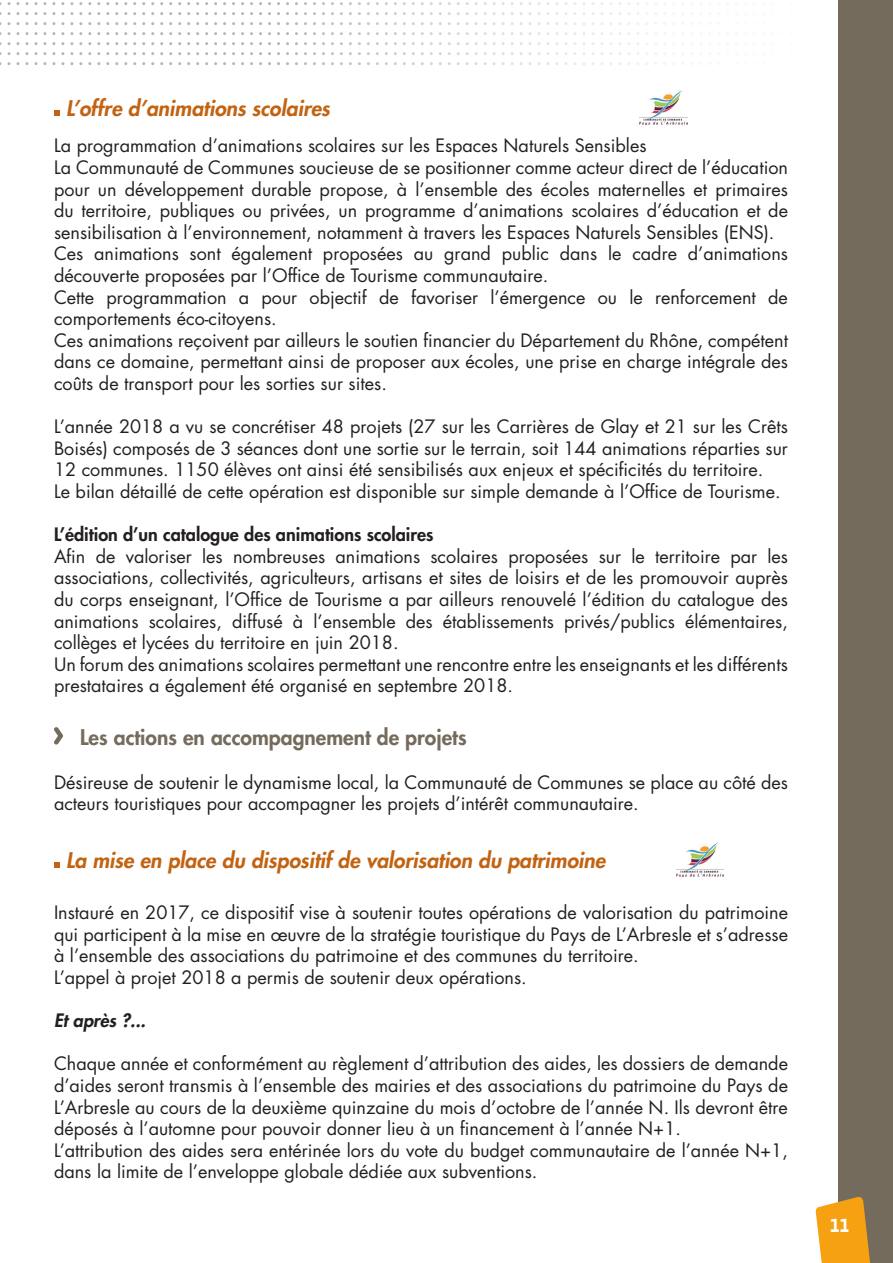
<style>
.page{position:relative;width:893px;height:1263px;background:#fff}
.page>*{position:absolute;margin:0;border:0;box-sizing:border-box;transform-origin:0 0}
.t1{font:italic 800 21px "Futura Std";color:#c26312}
.t2{font:800 21px "Futura Std";color:#756b5c}
.t3{font:700 19.5px "Vista Sans Alt";color:#fff}
.t4{font:18px/21.6px "Futura Std";color:#231f20;text-align:justify}
.t5{font:800 18px "Futura Std";color:#231f20}
.t6{font:italic 800 18px "Futura Std";color:#231f20}
</style>
<div class="page">
<img style="left:0;top:2px;width:839px;height:3px">
<img style="left:0;top:12px;width:839px;height:3px">
<img style="left:0;top:22px;width:839px;height:3px">
<img style="left:0;top:32px;width:839px;height:3px">
<img style="left:0;top:42px;width:839px;height:3px">
<img style="left:0;top:52px;width:839px;height:3px">
<img style="left:0;top:62px;width:839px;height:3px">
<div style="left:839px;top:0;width:54px;height:1263px;background:#756b5c"></div>
<svg style="left:815px;top:1196px;width:55px;height:67px"></svg>
<svg style="left:54px;top:110px;width:6px;height:6px"></svg>
<img style="left:640px;top:90px;width:47px;height:35px">
<svg style="left:54px;top:727px;width:9px;height:17px"></svg>
<svg style="left:54px;top:862px;width:6px;height:6px"></svg>
<img style="left:676px;top:842px;width:48px;height:34px">
<p class="t1" style="left:66px;top:95px;width:265px">L’offre d’animations scolaires</p>
<p class="t4" style="left:54px;top:135px;width:594px">La programmation d’animations scolaires sur les Espaces Naturels Sensibles</p>
<p class="t4" style="left:54px;top:157px;width:735px">La Communauté de Communes soucieuse de se positionner comme acteur direct de l’éducation pour un développement durable propose, à l’ensemble des écoles maternelles et primaires du territoire, publiques ou privées, un programme d’animations scolaires d’éducation et de sensibilisation à l’environnement, notamment à travers les Espaces Naturels Sensibles (ENS).</p>
<p class="t4" style="left:54px;top:243px;width:736px">Ces animations sont également proposées au grand public dans le cadre d’animations découverte proposées par l’Office de Tourisme communautaire.</p>
<p class="t4" style="left:54px;top:286px;width:735px">Cette programmation a pour objectif de favoriser l’émergence ou le renforcement de comportements éco-citoyens.</p>
<p class="t4" style="left:54px;top:330px;width:735px">Ces animations reçoivent par ailleurs le soutien financier du Département du Rhône, compétent dans ce domaine, permettant ainsi de proposer aux écoles, une prise en charge intégrale des coûts de transport pour les sorties sur sites.</p>
<p class="t4" style="left:54px;top:416px;width:735px">L’année 2018 a vu se concrétiser 48 projets (27 sur les Carrières de Glay et 21 sur les Crêts Boisés) composés de 3 séances dont une sortie sur le terrain, soit 144 animations réparties sur 12 communes. 1150 élèves ont ainsi été sensibilisés aux enjeux et spécificités du territoire.</p>
<p class="t4" style="left:54px;top:481px;width:728px">Le bilan détaillé de cette opération est disponible sur simple demande à l’Office de Tourisme.</p>
<p class="t5" style="left:54px;top:523px;width:381px">L’édition d’un catalogue des animations scolaires</p>
<p class="t4" style="left:54px;top:546px;width:736px">Afin de valoriser les nombreuses animations scolaires proposées sur le territoire par les associations, collectivités, agriculteurs, artisans et sites de loisirs et de les promouvoir auprès du corps enseignant, l’Office de Tourisme a par ailleurs renouvelé l’édition du catalogue des animations scolaires, diffusé à l’ensemble des établissements privés/publics élémentaires, collèges et lycées du territoire en juin 2018.</p>
<p class="t4" style="left:54px;top:654px;width:735px">Un forum des animations scolaires permettant une rencontre entre les enseignants et les différents prestataires a également été organisé en septembre 2018.</p>
<p class="t2" style="left:80px;top:723px;width:388px">Les actions en accompagnement de projets</p>
<p class="t4" style="left:54px;top:771px;width:736px">Désireuse de soutenir le dynamisme local, la Communauté de Communes se place au côté des acteurs touristiques pour accompagner les projets d’intérêt communautaire.</p>
<p class="t1" style="left:66px;top:847px;width:541px">La mise en place du dispositif de valorisation du patrimoine</p>
<p class="t4" style="left:54px;top:902px;width:735px">Instauré en 2017, ce dispositif vise à soutenir toutes opérations de valorisation du patrimoine qui participent à la mise en œuvre de la stratégie touristique du Pays de L’Arbresle et s’adresse à l’ensemble des associations du patrimoine et des communes du territoire.</p>
<p class="t4" style="left:54px;top:967px;width:474px">L’appel à projet 2018 a permis de soutenir deux opérations.</p>
<p class="t6" style="left:54px;top:1009px;width:93px">Et après ?...</p>
<p class="t4" style="left:54px;top:1053px;width:735px">Chaque année et conformément au règlement d’attribution des aides, les dossiers de demande d’aides seront transmis à l’ensemble des mairies et des associations du patrimoine du Pays de L’Arbresle au cours de la deuxième quinzaine du mois d’octobre de l’année N. Ils devront être déposés à l’automne pour pouvoir donner lieu à un financement à l’année N+1.</p>
<p class="t4" style="left:54px;top:1139px;width:735px">L’attribution des aides sera entérinée lors du vote du budget communautaire de l’année N+1, dans la limite de l’enveloppe globale dédiée aux subventions.</p>
<p class="t3" style="left:830px;top:1215px;width:21px">11</p>
</div>
